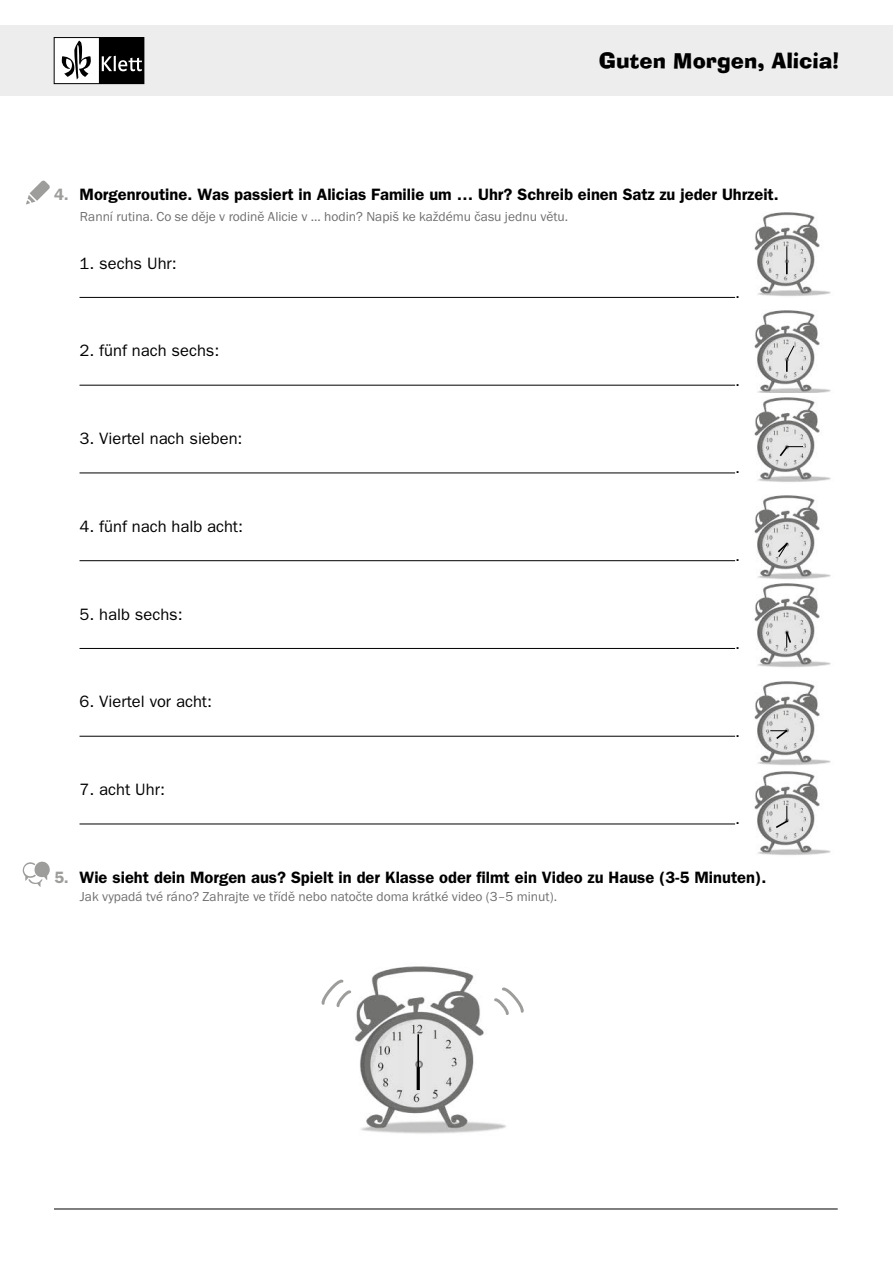
<style>
.page{position:relative;width:893px;height:1263px;background:#fff}
.page>*{position:absolute;margin:0;border:0;box-sizing:border-box;transform-origin:0 0}
.t1{font:21px "Ad Lib CE";letter-spacing:.005em;color:#000}
.t2{font:16.5px "Slo Franklin Got Demi";color:#000}
.t3{font:16.5px "Slo Franklin Got";color:#000}
.t4{font:13.5px "Franklin Got Itc TOT Boo";color:#706f6f}
.s1{color:#9d9d9c}
</style>
<div class="page">
<hr style="left:54px;top:1208px;width:784px;height:1px;background:#000">
<hr style="left:80px;top:297px;width:655px;height:1px;background:#000">
<hr style="left:80px;top:385px;width:655px;height:1px;background:#000">
<hr style="left:80px;top:473px;width:655px;height:1px;background:#000">
<hr style="left:80px;top:560px;width:655px;height:1px;background:#000">
<hr style="left:80px;top:648px;width:655px;height:1px;background:#000">
<hr style="left:80px;top:736px;width:655px;height:1px;background:#000">
<hr style="left:80px;top:824px;width:655px;height:1px;background:#000">
<svg style="left:26px;top:181px;width:24px;height:24px"></svg>
<svg style="left:23px;top:862px;width:27px;height:25px"></svg>
<img style="left:754px;top:212px;width:77px;height:84px">
<svg style="left:786px;top:246px;width:2px;height:28px"></svg>
<img style="left:754px;top:310px;width:77px;height:83px">
<svg style="left:786px;top:345px;width:9px;height:27px"></svg>
<img style="left:754px;top:397px;width:77px;height:85px">
<svg style="left:778px;top:444px;width:25px;height:14px"></svg>
<img style="left:754px;top:495px;width:77px;height:172px">
<svg style="left:785px;top:630px;width:7px;height:18px"></svg>
<svg style="left:776px;top:541px;width:14px;height:17px"></svg>
<img style="left:754px;top:681px;width:77px;height:174px">
<svg style="left:770px;top:728px;width:19px;height:13px"></svg>
<svg style="left:774px;top:806px;width:16px;height:23px"></svg>
<img style="left:355px;top:966px;width:151px;height:168px">
<hr style="left:417px;top:1034px;width:2px;height:33px;background:#000">
<hr style="left:417px;top:1067px;width:3px;height:23px;background:#000">
<svg style="left:321px;top:979px;width:30px;height:28px"></svg>
<svg style="left:492px;top:987px;width:32px;height:30px"></svg>
<div style="left:0;top:26px;width:893px;height:70px;background:#ededed"></div>
<div style="left:54px;top:38px;width:90px;height:46px;background:#fff"></div>
<div style="left:54px;top:37px;width:90px;height:47px;border:1px solid #000"></div>
<svg style="left:62px;top:41px;width:29px;height:39px"></svg>
<svg style="left:99px;top:37px;width:45px;height:47px"></svg>
<p class="t1" style="left:599px;top:47px;width:242px">Guten Morgen, Alicia!</p>
<p class="t2" style="left:54px;top:185px;width:726px"><span class="s1">4.</span> Morgenroutine. Was passiert in Alicias Familie um … Uhr? Schreib einen Satz zu jeder Uhrzeit.</p>
<p class="t4" style="left:80px;top:209px;width:490px">Ranní rutina. Co se děje v rodině Alicie v ... hodin? Napiš ke každému času jednu větu.</p>
<p class="t3" style="left:80px;top:253px;width:99px">1. sechs Uhr:</p>
<p class="t3" style="left:80px;top:341px;width:141px">2. fünf nach sechs:</p>
<p class="t3" style="left:80px;top:429px;width:165px">3. Viertel nach sieben:</p>
<p class="t3" style="left:80px;top:516px;width:165px">4. fünf nach halb acht:</p>
<p class="t3" style="left:80px;top:604px;width:105px">5. halb sechs:</p>
<p class="t3" style="left:80px;top:692px;width:134px">6. Viertel vor acht:</p>
<p class="t3" style="left:80px;top:780px;width:87px">7. acht Uhr:</p>
<p class="t3" style="left:735px;top:283px;width:6px">.</p>
<p class="t3" style="left:735px;top:370px;width:6px">.</p>
<p class="t3" style="left:735px;top:458px;width:6px">.</p>
<p class="t3" style="left:735px;top:546px;width:6px">.</p>
<p class="t3" style="left:735px;top:634px;width:6px">.</p>
<p class="t3" style="left:735px;top:721px;width:6px">.</p>
<p class="t3" style="left:735px;top:809px;width:6px">.</p>
<p class="t2" style="left:54px;top:867px;width:714px"><span class="s1">5.</span> Wie sieht dein Morgen aus? Spielt in der Klasse oder filmt ein Video zu Hause (3-5 Minuten).</p>
<p class="t4" style="left:80px;top:889px;width:479px">Jak vypadá tvé ráno? Zahrajte ve třídě nebo natočte doma krátké video (3–5 minut).</p>
</div>
